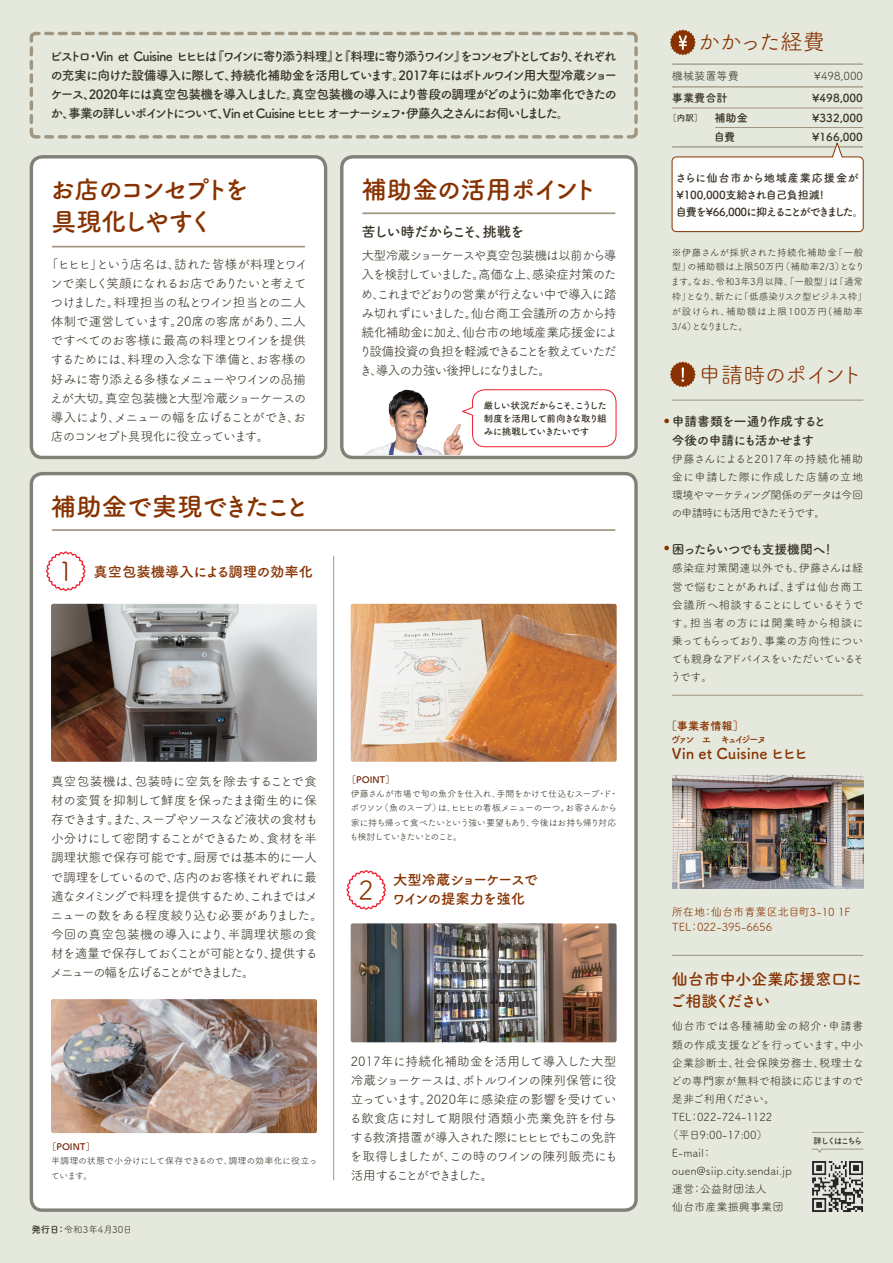
<style>
.page{position:relative;width:893px;height:1263px;background:#e5e8dd}
.page>*{position:absolute;margin:0;border:0;box-sizing:border-box;transform-origin:0 0}
.t1{font:26.55px "Tsuku A Rd Gothic";color:#873200}
.t2{font:700 25.5px "Tsuku A Rd Gothic";letter-spacing:-.05em;color:#873200}
.t3{font:700 25.5px/32px "Tsuku A Rd Gothic";letter-spacing:-.16em;color:#873200}
.t4{font:22.35px "Tsuku A Rd Gothic";letter-spacing:-.045em;color:#873200}
.t5{font:700 15.9px/22.4px "Tsuku A Rd Gothic";color:#873200}
.t6{font:700 14.85px "Tsuku A Rd Gothic";color:#873200}
.t7{font:700 14.4px/19.2px "Tsuku A Rd Gothic";letter-spacing:-.1em;color:#873200}
.t8{font:700 14.4px "Tsuku A Rd Gothic";color:#873200}
.t9{font:700 14.4px "Tsuku A Rd Gothic";letter-spacing:-.11em;color:#393427}
.t10{font:12.75px/19.2px "Tsuku A Rd Gothic";letter-spacing:-.065em;color:#393427}
.t11{font:700 12.75px/19.2px "Tsuku A Rd Gothic";letter-spacing:-.11em;color:#393427;text-align:justify}
.t12{font:12.75px/19.2px "Tsuku A Rd Gothic";letter-spacing:-.045em;color:#393427}
.t13{font:700 12.75px/19.2px "Tsuku A Rd Gothic";letter-spacing:-.05em;color:#393427}
.t14{font:11.1px/18px "Tsuku A Rd Gothic";color:#393427;text-align:justify}
.t15{font:700 11.1px/17px "Tsuku A Rd Gothic";letter-spacing:-.04em;color:#393427}
.t16{font:11.1px/15px "Tsuku A Rd Gothic";color:#873200}
.t17{font:700 11.1px/19.4px "Tsuku A Rd Gothic";letter-spacing:-.02em;color:#393427;text-align:justify}
.t18{font:11.1px "Tsuku A Rd Gothic";letter-spacing:-.03em;color:#393427}
.t19{font:11.1px "Tsuku A Rd Gothic";letter-spacing:.05em;color:#393427}
.t20{font:11.1px "Tsuku A Rd Gothic";letter-spacing:-.105em;color:#393427}
.t21{font:700 11.1px "Tsuku A Rd Gothic";color:#873200}
.t22{font:9.6px/14.9px "Tsuku A Rd Gothic";letter-spacing:.005em;color:#393427}
.t23{font:700 9.6px/13.2px "Tsuku A Rd Gothic";letter-spacing:-.1em;color:#393427;text-align:justify}
.t24{font:700 9.6px "Tsuku A Rd Gothic";letter-spacing:-.24em;color:#873200}
.t25{font:9px/14.4px "Tsuku A Rd Gothic";letter-spacing:-.05em;color:#393427}
.t26{font:9px/14.4px "Tsuku A Rd Gothic";letter-spacing:-.025em;color:#393427}
.t27{font:700 9px "Tsuku A Rd Gothic";color:#6f2205}
.t28{font:700 8.55px "Tsuku A Rd Gothic";letter-spacing:-.22em;color:#393427}
.t29{font:700 5.25px "Tsuku A Rd Gothic";color:#873200}
.s1{font-weight:700}
.s2{font-size:11.1px}
</style>
<div class="page">
<div style="left:31px;top:157px;width:295px;height:300px;background:#fff;border-radius:11px"></div>
<div style="left:30px;top:155px;width:297px;height:304px;border:3px solid #818178;border-radius:11px"></div>
<div style="left:342px;top:157px;width:294px;height:300px;background:#fff;border-radius:11px"></div>
<div style="left:340px;top:155px;width:298px;height:304px;border:3px solid #818178;border-radius:11px"></div>
<div style="left:31px;top:474px;width:605px;height:736px;background:#fff;border-radius:11px"></div>
<div style="left:30px;top:472px;width:608px;height:740px;border:3px solid #818178;border-radius:11px"></div>
<img style="left:51px;top:999px;width:266px;height:134px">
<img style="left:51px;top:604px;width:266px;height:158px">
<img style="left:351px;top:604px;width:266px;height:158px">
<img style="left:351px;top:923px;width:266px;height:119px">
<img style="left:672px;top:776px;width:191px;height:113px">
<img style="left:364px;top:389px;width:99px;height:66px">
<img style="left:812px;top:1161px;width:51px;height:51px">
<svg style="left:811px;top:1131px;width:53px;height:22px"></svg>
<hr style="left:53px;top:246px;width:251px;height:1px;background:#a0957f">
<hr style="left:363px;top:212px;width:252px;height:2px;background:#a0957f">
<hr style="left:53px;top:529px;width:562px;height:2px;background:#a0957f">
<hr style="left:672px;top:63px;width:191px;height:2px;background:#a0957f">
<hr style="left:672px;top:695px;width:191px;height:1px;background:#a0957f">
<hr style="left:672px;top:955px;width:191px;height:1px;background:#a0957f">
<svg style="left:46px;top:551px;width:40px;height:40px"></svg>
<svg style="left:346px;top:870px;width:40px;height:40px"></svg>
<svg style="left:460px;top:389px;width:157px;height:59px"></svg>
<svg style="left:670px;top:29px;width:26px;height:27px"></svg>
<svg style="left:670px;top:361px;width:26px;height:27px"></svg>
<hr style="left:672px;top:400px;width:191px;height:1px;background:#a0957f">
<svg style="left:29px;top:31px;width:609px;height:108px"></svg>
<hr style="left:333px;top:556px;width:1px;height:624px;background:#a0957f">
<hr style="left:672px;top:108px;width:191px;height:1px;background:#a0957f">
<hr style="left:672px;top:86px;width:191px;height:2px;background:#a0957f">
<hr style="left:715px;top:127px;width:148px;height:1px;background:#a0957f">
<svg style="left:671px;top:142px;width:193px;height:90px;background:#f6f4f0"></svg>
<p class="t11" style="left:50px;top:46px;width:569px">ビストロ・Vin et Cuisine ヒヒヒは『ワインに寄り添う料理』と『料理に寄り添うワイン』をコンセプトとしており、それぞれの充実に向けた設備導入に際して、持続化補助金を活用しています。2017年にはボトルワイン用大型冷蔵ショーケース、2020年には真空包装機を導入しました。真空包装機の導入により普段の調理がどのように効率化できたのか、事業の詳しいポイントについて、Vin et Cuisine ヒヒヒオーナーシェフ・伊藤久之さんにお伺いしました。</p>
<h2 class="t3" style="left:50px;top:172px;width:200px">お店のコンセプトを具現化しやすく</h2>
<h2 class="t2" style="left:361px;top:169px;width:238px">補助金の活用ポイント</h2>
<p class="t9" style="left:361px;top:221px;width:164px">苦しい時だからこそ、挑戦を</p>
<p class="t10" style="left:50px;top:254px;width:260px;text-indent:-4px">「ヒヒヒ」という店名は、訪れた皆様が料理とワインで楽しく笑顔になれるお店でありたいと考えてつけました。料理担当の私とワイン担当との二人体制で運営しています。20席の客席があり、二人ですべてのお客様に最高の料理とワインを提供するためには、料理の入念な下準備と、お客様の好みに寄り添える多様なメニューやワインの品揃えが大切。真空包装機と大型冷蔵ショーケースの導入により、メニューの幅を広げることができ、お店のコンセプト具現化に役立っています。</p>
<h2 class="t2" style="left:51px;top:486px;width:260px">補助金で実現できたこと</h2>
<h1 class="t1" style="left:58px;top:551px;width:17px">1</h1>
<p class="t8" style="left:94px;top:560px;width:221px">真空包装機導入による調理の効率化</p>
<p class="t10" style="left:359px;top:245px;width:260px;text-align:justify">大型冷蔵ショーケースや真空包装機は以前から導入を検討していました。高価な上、感染症対策のため、これまでどおりの営業が行えない中で導入に踏み切れずにいました。仙台商工会議所の方から持続化補助金に加え、仙台市の地域産業応援金により設備投資の負担を軽減できることを教えていただき、導入の力強い後押しになりました。</p>
<p class="t23" style="left:484px;top:398px;width:125px">厳しい状況だからこそ、こうした制度を活用して前向きな取り組みに挑戦していきたいです</p>
<p class="t10" style="left:50px;top:771px;width:274px">真空包装機は、包装時に空気を除去することで食材の変質を抑制して鮮度を保ったまま衛生的に保存できます。また、スープやソースなど液状の食材も小分けにして密閉することができるため、食材を半調理状態で保存可能です。厨房では基本的に一人で調理をしているので、店内のお客様それぞれに最適なタイミングで料理を提供するため、これまではメニューの数をある程度絞り込む必要がありました。今回の真空包装機の導入により、半調理状態の食材を適量で保存しておくことが可能となり、提供するメニューの幅を広げることができました。</p>
<p class="t27" style="left:47px;top:1140px;width:49px">［POINT］</p>
<p class="t26" style="left:51px;top:1153px;width:268px">半調理の状態で小分けにして保存できるので、調理の効率化に役立っています。</p>
<p class="t22" style="left:31px;top:1222px;width:102px"><span class="s1">発行日：</span>令和3年4月30日</p>
<p class="t27" style="left:347px;top:772px;width:49px">［POINT］</p>
<p class="t25" style="left:350px;top:786px;width:270px">伊藤さんが市場で旬の魚介を仕入れ、手間をかけて仕込むスープ・ド・ポワソン（魚のスープ）は、ヒヒヒの看板メニューの一つ。お客さんから家に持ち帰って食べたいという強い要望もあり、今後はお持ち帰り対応も検討していきたいとのこと。</p>
<p class="t7" style="left:359px;top:869px;width:181px;text-indent:35px">大型冷蔵ショーケースで<br><sup>2</sup> ワインの提案力を強化</p>
<p class="t12" style="left:349px;top:1050px;width:270px">2017年に持続化補助金を活用して導入した大型冷蔵ショーケースは、ボトルワインの陳列保管に役立っています。2020年に感染症の影響を受けている飲食店に対して期限付酒類小売業免許を付与する救済措置が導入された際にヒヒヒでもこの免許を取得しましたが、この時のワインの陳列販売にも活用することができました。</p>
<h3 class="t4" style="left:698px;top:25px;width:129px">かかった経費</h3>
<p class="t14" style="left:672px;top:66px;width:68px">機械装置等費</p>
<p class="t17" style="left:672px;top:88px;width:57px">事業費合計</p>
<p class="t28" style="left:668px;top:111px;width:81px">［内訳］ <span class="s2">補助金</span></p>
<p class="t17" style="left:714px;top:126px;width:23px">自費</p>
<p class="t14" style="left:814px;top:66px;width:51px">¥498,000</p>
<p class="t17" style="left:812px;top:88px;width:52px">¥498,000 ¥332,000 ¥166,000</p>
<p class="t15" style="left:675px;top:168px;width:190px">さらに仙台市から地域産業応援金が¥100,000支給され自己負担減!<br>自費を¥66,000に抑えることができました。</p>
<p class="t22" style="left:671px;top:244px;width:198px">※伊藤さんが採択された持続化補助金「一般型」の補助額は上限50万円（補助率2/3）となります。なお、令和3年3月以降、「一般型」は「通常枠」となり、新たに「低感染リスク型ビジネス枠」が設けられ、補助額は上限100万円(補助率<br>3/4）となりました。</p>
<h3 class="t4" style="left:698px;top:357px;width:166px">申請時のポイント</h3>
<p class="t13" style="left:672px;top:411px;width:156px">申請書類を一通り作成すると今後の申請にも活かせます</p>
<p class="t14" style="left:671px;top:449px;width:193px">伊藤さんによると2017年の持続化補助金に申請した際に作成した店舗の立地環境やマーケティング関係のデータは今回の申請時にも活用できたそうです。</p>
<p class="t11" style="left:672px;top:539px;width:164px">困ったらいつでも支援機関へ！</p>
<p class="t14" style="left:670px;top:559px;width:195px">感染症対策関連以外でも、伊藤さんは経営で悩むことがあれば、まずは仙台商工会議所へ相談することにしているそうです。担当者の方には開業時から相談に乗ってもらっており、事業の方向性についても親身なアドバイスをいただいているそうです。</p>
<p class="t29" style="left:664px;top:417px;width:7px">●</p>
<p class="t29" style="left:664px;top:544px;width:7px">●</p>
<p class="t21" style="left:666px;top:717px;width:80px">［事業者情報］</p>
<p class="t24" style="left:671px;top:732px;width:97px">ヴァン　エ　キュイジーヌ</p>
<p class="t6" style="left:672px;top:742px;width:138px">Vin et Cuisine ヒヒヒ</p>
<p class="t16" style="left:672px;top:904px;width:180px">所在地：仙台市青葉区北目町3-10 1F<br>TEL：022-395-6656</p>
<p class="t5" style="left:670px;top:967px;width:194px">仙台市中小企業応援窓口にご相談ください</p>
<p class="t19" style="left:672px;top:1018px;width:193px">仙台市では各種補助金の紹介・申請書</p>
<p class="t14" style="left:672px;top:1035px;width:193px">類の作成支援などを行っています。中小</p>
<p class="t14" style="left:672px;top:1053px;width:193px">企業診断士、社会保険労務士、税理士な</p>
<p class="t18" style="left:670px;top:1072px;width:194px">どの専門家が無料で相談に応じますので</p>
<p class="t20" style="left:672px;top:1090px;width:105px">是非ご利用ください。</p>
<p class="t14" style="left:672px;top:1107px;width:102px">TEL：022-724-1122</p>
<p class="t14" style="left:667px;top:1125px;width:102px">（平日9:00-17:00）</p>
<p class="t14" style="left:672px;top:1143px;width:42px">E-mail：</p>
<p class="t14" style="left:672px;top:1161px;width:122px">ouen@siip.city.sendai.jp</p>
<p class="t14" style="left:672px;top:1179px;width:96px">運営：公益財団法人</p>
<p class="t14" style="left:672px;top:1197px;width:113px">仙台市産業振興事業団</p>
<p class="t28" style="left:813px;top:1134px;width:50px">詳しくはこちら</p>
</div>
